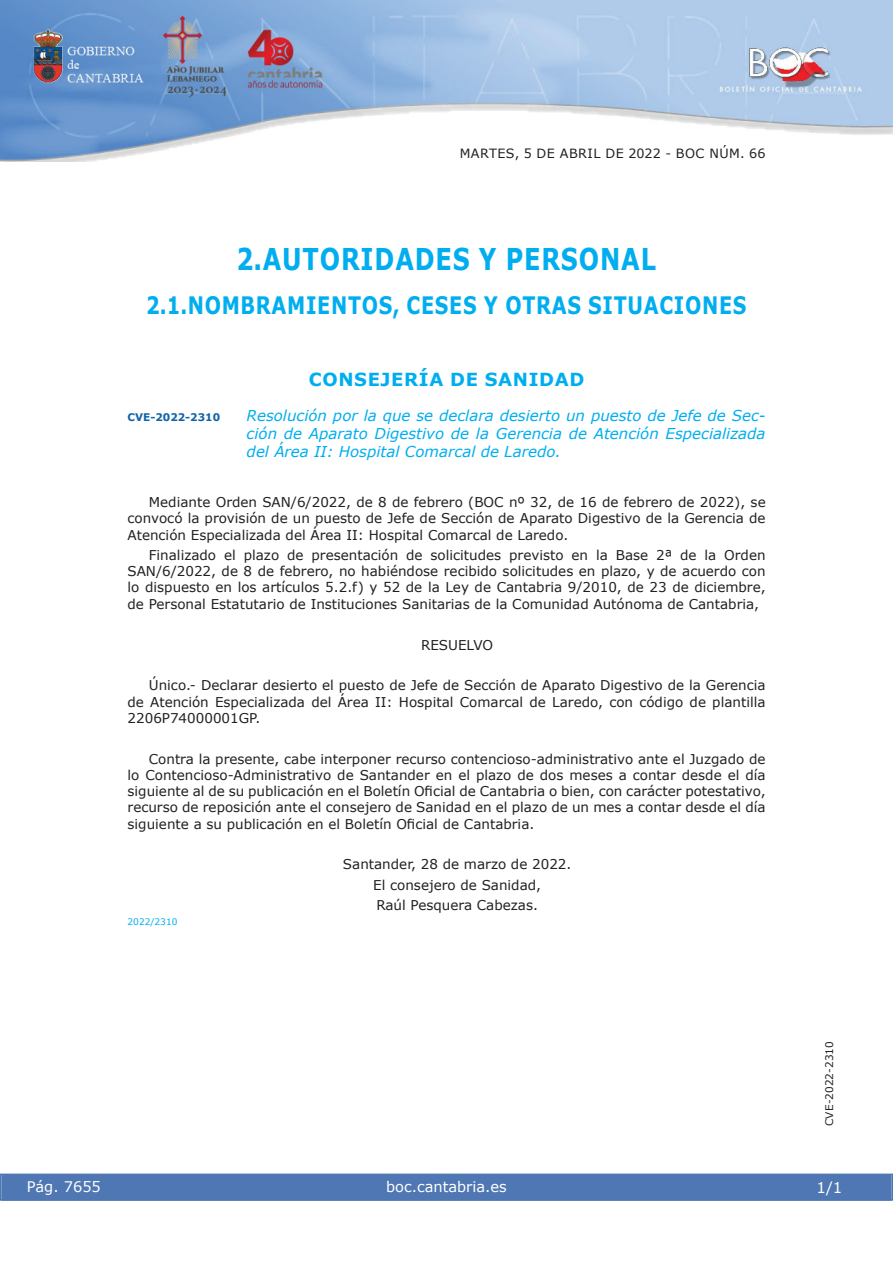
<style>
.page{position:relative;width:893px;height:1263px;background:#fff}
.page>*{position:absolute;margin:0;border:0;box-sizing:border-box;transform-origin:0 0}
.t1{font:700 30px "Verdana";letter-spacing:.035em;color:#00aeef;scale:.8 1}
.t2{font:700 24px "Verdana";letter-spacing:.035em;color:#00aeef;scale:.8 1}
.t3{font:700 18px "Verdana";letter-spacing:.035em;color:#00aeef}
.t4{font:italic 15px/18px "Verdana";color:#00aeef;text-align:justify}
.t5{font:15px "Verdana";color:#fff}
.t6{font:14.55px "Verdana";color:#fff}
.t7{font:13.5px/16.2px "Verdana";color:#231f20;text-align:justify}
.t8{font:12.75px "Verdana";letter-spacing:.035em;color:#231f20}
.t9{font:10.5px "Verdana";color:#231f20}
.t10{font:700 10.5px "Verdana";color:#1263a9}
.t11{font:9px "Verdana";color:#00aeef}
</style>
<div class="page">
<img style="left:0;top:0;width:893px;height:161px">
<div style="left:1px;top:1174px;width:890px;height:27px;background:#4f77b3"></div>
<div style="left:0;top:1174px;width:893px;height:27px;border:1px solid #4f77b3"></div>
<p class="t8" style="left:460px;top:145px;width:307px">MARTES, 5 DE ABRIL DE 2022 - BOC NÚM. 66</p>
<h1 class="t1" style="left:237px;top:240px;width:526px">2.AUTORIDADES Y PERSONAL</h1>
<h2 class="t2" style="left:146px;top:290px;width:752px">2.1.NOMBRAMIENTOS, CESES Y OTRAS SITUACIONES</h2>
<h3 class="t3" style="left:309px;top:368px;width:277px">CONSEJERÍA DE SANIDAD</h3>
<p class="t10" style="left:128px;top:410px;width:94px">CVE-2022-2310</p>
<p class="t4" style="left:247px;top:406px;width:520px">Resolución por la que se declara desierto un puesto de Jefe de Sec&shy;ción de Aparato Digestivo de la Gerencia de Atención Especializada del Área II: Hospital Comarcal de Laredo.</p>
<p class="t7" style="left:128px;top:494px;width:640px;text-indent:21px">Mediante Orden SAN/6/2022, de 8 de febrero (BOC nº 32, de 16 de febrero de 2022), se convocó la provisión de un puesto de Jefe de Sección de Aparato Digestivo de la Gerencia de Atención Especializada del Área II: Hospital Comarcal de Laredo.</p>
<p class="t7" style="left:128px;top:547px;width:639px;text-indent:21px">Finalizado el plazo de presentación de solicitudes previsto en la Base 2ª de la Orden SAN/6/2022, de 8 de febrero, no habiéndose recibido solicitudes en plazo, y de acuerdo con lo dispuesto en los artículos 5.2.f) y 52 de la Ley de Cantabria 9/2010, de 23 de diciembre, de Personal Estatutario de Instituciones Sanitarias de la Comunidad Autónoma de Cantabria,</p>
<p class="t7" style="left:421px;top:636px;width:74px">RESUELVO</p>
<p class="t7" style="left:128px;top:677px;width:639px;text-indent:21px">Único.- Declarar desierto el puesto de Jefe de Sección de Aparato Digestivo de la Gerencia de Atención Especializada del Área II: Hospital Comarcal de Laredo, con código de plantilla 2206P74000001GP.</p>
<p class="t7" style="left:128px;top:750px;width:640px;text-indent:21px">Contra la presente, cabe interponer recurso contencioso-administrativo ante el Juzgado de lo Contencioso-Administrativo de Santander en el plazo de dos meses a contar desde el día siguiente al de su publicación en el Boletín Oficial de Cantabria o bien, con carácter potestativo, recurso de reposición ante el consejero de Sanidad en el plazo de un mes a contar desde el día siguiente a su publicación en el Boletín Oficial de Cantabria.</p>
<p class="t7" style="left:343px;top:854px;width:230px;line-height:20.4px;text-align:center">Santander, 28 de marzo de 2022.<br>El consejero de Sanidad,<br>Raúl Pesquera Cabezas.</p>
<p class="t11" style="left:128px;top:916px;width:51px">2022/2310</p>
<p class="t6" style="left:27px;top:1177px;width:76px">Pág. 7655</p>
<p class="t6" style="left:386px;top:1178px;width:122px">boc.cantabria.es</p>
<p class="t9" style="left:823px;top:1126px;width:87px;rotate:-90deg">CVE-2022-2310</p>
<p class="t5" style="left:816px;top:1178px;width:27px">1/1</p>
</div>
